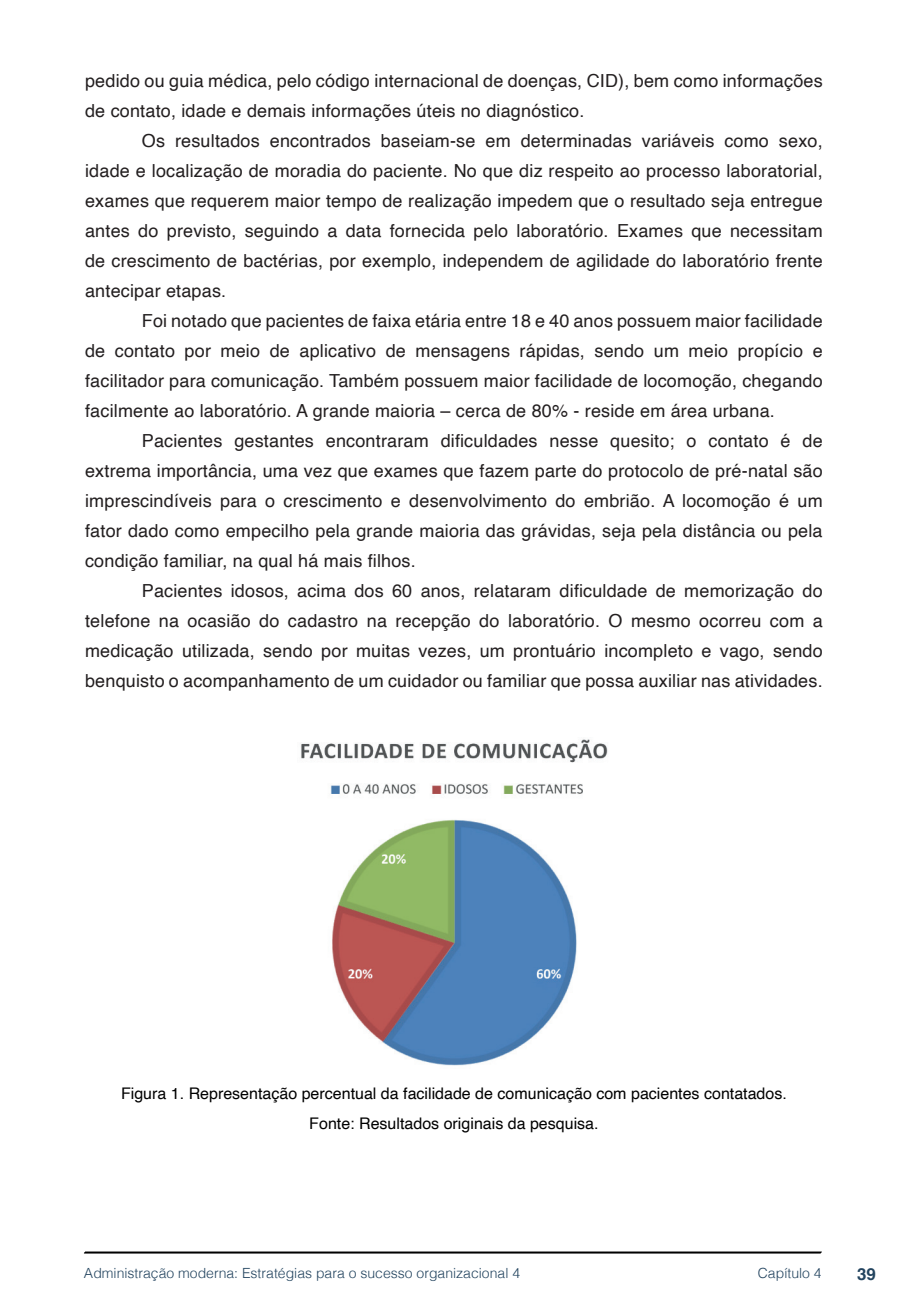
<style>
.page{position:relative;width:908px;height:1304px;background:#fff}
.page>*{position:absolute;margin:0;border:0;box-sizing:border-box;transform-origin:0 0}
.txt{font:18px/30px "Helvetica";letter-spacing:.01em;color:#231f20;text-align:justify}
.t1{font:700 16.8px "Helvetica";color:#23445f}
.imagens_graf_tab{font:16px "Helvetica";color:#000}
.t2{font:300 14px "Helvetica";color:#23445f}
</style>
<div class="page">
<svg style="left:84px;top:1251px;width:737px;height:3px;background:#515151"></svg>
<img style="left:301px;top:739px;width:307px;height:327px">
<p class="txt" style="left:85px;top:66px;width:738px">pedido ou guia médica, pelo código internacional de doenças, CID), bem como informações de contato, idade e demais informações úteis no diagnóstico.</p>
<p class="txt" style="left:85px;top:126px;width:738px;text-indent:57px">Os resultados encontrados baseiam-se em determinadas variáveis como sexo, idade e localização de moradia do paciente. No que diz respeito ao processo laboratorial, exames que requerem maior tempo de realização impedem que o resultado seja entregue antes do previsto, seguindo a data fornecida pelo laboratório. Exames que necessitam de crescimento de bactérias, por exemplo, independem de agilidade do laboratório frente antecipar etapas.</p>
<p class="txt" style="left:85px;top:306px;width:738px;text-indent:57px">Foi notado que pacientes de faixa etária entre 18 e 40 anos possuem maior facilidade de contato por meio de aplicativo de mensagens rápidas, sendo um meio propício e facilitador para comunicação. Também possuem maior facilidade de locomoção, chegando facilmente ao laboratório. A grande maioria – cerca de 80% - reside em área urbana.</p>
<p class="txt" style="left:85px;top:426px;width:738px;text-indent:57px">Pacientes gestantes encontraram dificuldades nesse quesito; o contato é de extrema importância, uma vez que exames que fazem parte do protocolo de pré-natal são imprescindíveis para o crescimento e desenvolvimento do embrião. A locomoção é um fator dado como empecilho pela grande maioria das grávidas, seja pela distância ou pela condição familiar, na qual há mais filhos.</p>
<p class="txt" style="left:85px;top:576px;width:738px;text-indent:57px">Pacientes idosos, acima dos 60 anos, relataram dificuldade de memorização do telefone na ocasião do cadastro na recepção do laboratório. O mesmo ocorreu com a medicação utilizada, sendo por muitas vezes, um prontuário incompleto e vago, sendo benquisto o acompanhamento de um cuidador ou familiar que possa auxiliar nas atividades.</p>
<p class="imagens_graf_tab" style="left:121px;top:1081px;width:667px">Figura 1. Representação percentual da facilidade de comunicação com pacientes contatados.</p>
<p class="imagens_graf_tab" style="left:309px;top:1111px;width:291px">Fonte: Resultados originais da pesquisa.</p>
<p class="t2" style="left:84px;top:1261px;width:437px">Administração moderna: Estratégias para o sucesso organizacional 4</p>
<p class="t2" style="left:757px;top:1261px;width:65px">Capítulo 4</p>
<p class="t1" style="left:856px;top:1264px;width:20px">39</p>
</div>
